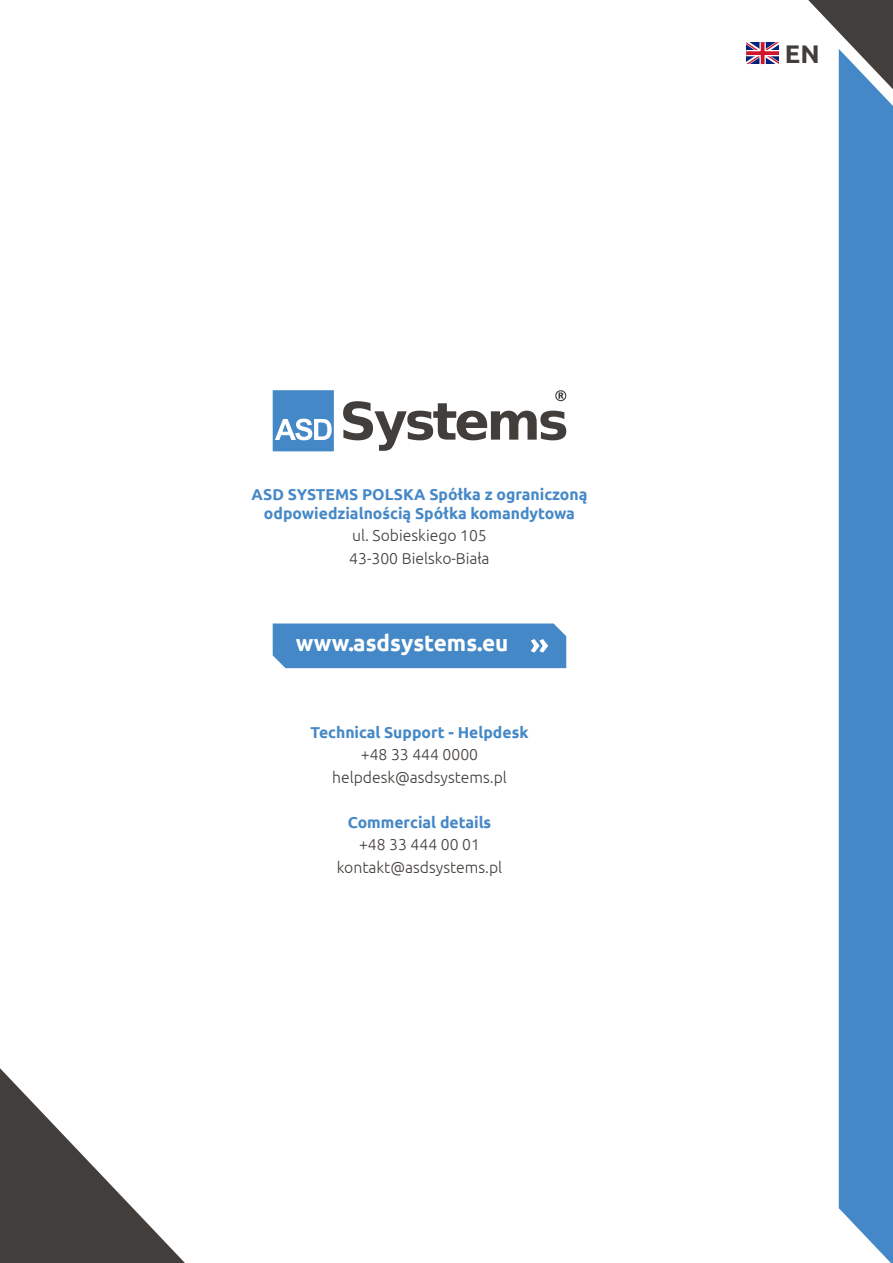
<style>
.page{position:relative;width:893px;height:1263px;background:#fff}
.page>*{position:absolute;margin:0;border:0;box-sizing:border-box;transform-origin:0 0}
.t1{font:700 25.5px "Ubuntu";color:#423e3b}
.t2{font:700 22.5px "Ubuntu";color:#fff}
.t3{font:700 15.75px/18.9px "Ubuntu";color:#4588c7;text-align:center}
.t4{font:300 15.75px/22.5px "Ubuntu";color:#423e3b;text-align:center}
</style>
<div class="page">
<div style="left:839px;top:119px;width:54px;height:1089px;background:#4588c7"></div>
<svg style="left:839px;top:1208px;width:54px;height:55px"></svg>
<div style="left:273px;top:623px;width:293px;height:45px;background:#4588c7"></div>
<svg style="left:273px;top:390px;width:61px;height:61px;background:#659cd0"></svg>
<svg style="left:343px;top:390px;width:223px;height:61px"></svg>
<svg style="left:0;top:1068px;width:185px;height:195px"></svg>
<svg style="left:746px;top:0;width:147px;height:119px"></svg>
<svg style="left:759px;top:42px;width:7px;height:22px"></svg>
<svg style="left:746px;top:50px;width:33px;height:6px"></svg>
<hr style="left:761px;top:42px;width:3px;height:22px;background:#cf142b">
<svg style="left:746px;top:51px;width:33px;height:4px"></svg>
<p class="t3" style="left:252px;top:485px;width:337px">ASD SYSTEMS POLSKA Spółka z ograniczoną odpowiedzialnością Spółka komandytowa</p>
<p class="t4" style="left:349px;top:524px;width:142px;text-align:left">ul. Sobieskiego 105<br>43-300 Bielsko-Biała</p>
<h2 class="t2" style="left:296px;top:630px;width:214px">www.asdsystems.eu</h2>
<p class="t3" style="left:311px;top:722px;width:219px">Technical Support - Helpdesk</p>
<p class="t4" style="left:332px;top:743px;width:176px">+48 33 444 0000 helpdesk@asdsystems.pl</p>
<p class="t3" style="left:348px;top:812px;width:145px">Commercial details</p>
<p class="t4" style="left:337px;top:833px;width:167px">+48 33 444 00 01 kontakt@asdsystems.pl</p>
<h1 class="t1" style="left:785px;top:39px;width:36px">EN</h1>
</div>
